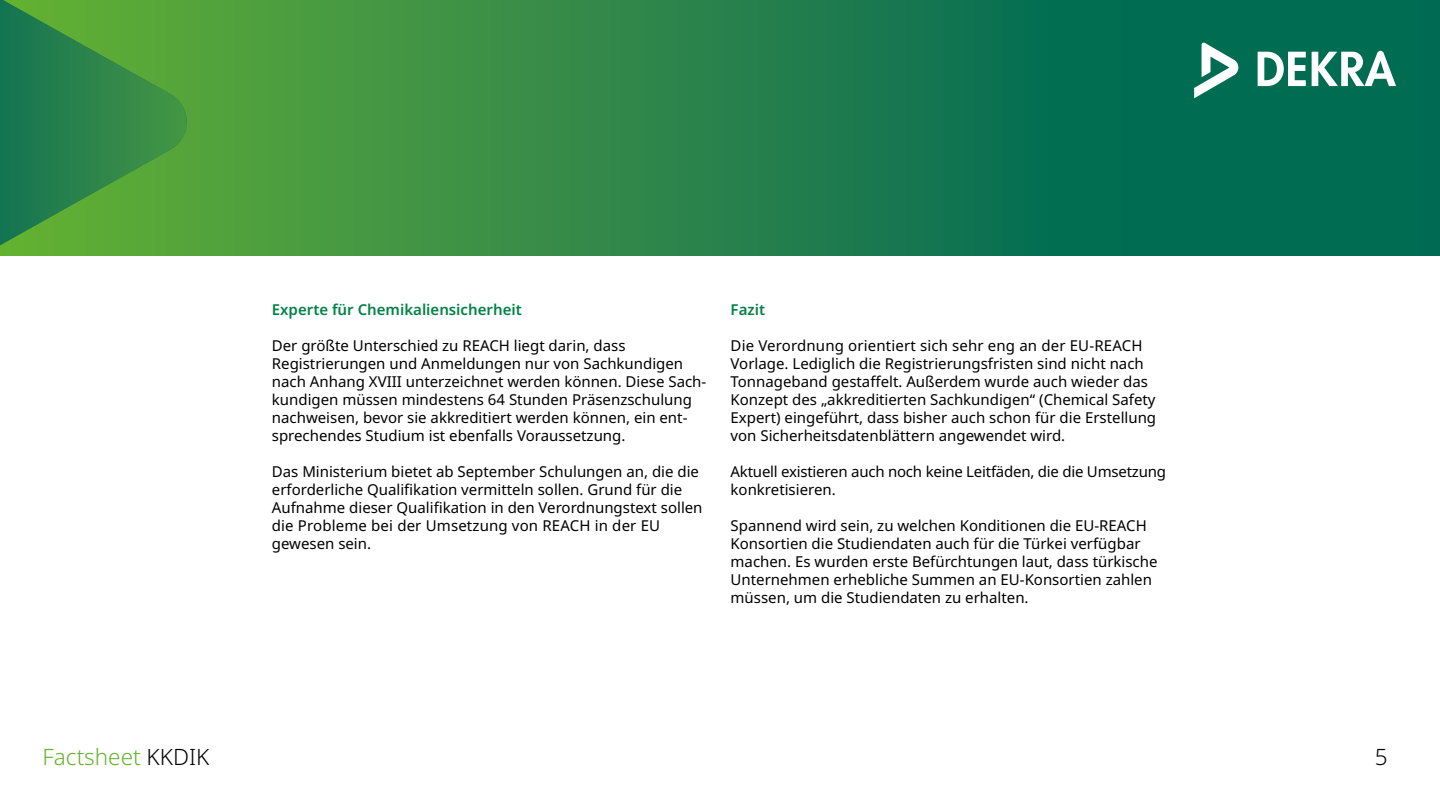
<style>
.page{position:relative;width:1440px;height:810px;background:#fff}
.page>*{position:absolute;margin:0;border:0;box-sizing:border-box;transform-origin:0 0}
.t1{font:300 22.5px "Noto Sans";color:#65b32e}
.t2{font:300 22.5px "Noto Sans";color:#000}
.t3{font:15px/18px "Noto Sans";color:#000}
.t4{font:600 15px "Noto Sans";color:#008246}
.s1{color:#000}
</style>
<div class="page">
<svg style="left:192px;top:0;width:1248px;height:255px"></svg>
<div style="left:0;top:245px;width:192px;height:11px;background:#5cab36"></div>
<svg style="left:0;top:0;width:192px;height:245px"></svg>
<svg style="left:1252px;top:51px;width:144px;height:49px"></svg>
<svg style="left:1194px;top:43px;width:52px;height:57px"></svg>
<p class="t4" style="left:272px;top:301px;width:251px">Experte für Chemikaliensicherheit</p>
<p class="t3" style="left:272px;top:337px;width:436px">Der größte Unterschied zu REACH liegt darin, dass Registrierungen und Anmeldungen nur von Sachkundigen nach Anhang XVIII unterzeichnet werden können. Diese Sach&shy;kundigen müssen mindestens 64 Stunden Präsenzschulung nachweisen, bevor sie akkreditiert werden können, ein ent&shy;sprechendes Studium ist ebenfalls Voraussetzung.</p>
<p class="t3" style="left:272px;top:463px;width:432px">Das Ministerium bietet ab September Schulungen an, die die erforderliche Qualifikation vermitteln sollen. Grund für die Aufnahme dieser Qualifikation in den Verordnungstext sollen die Probleme bei der Umsetzung von REACH in der EU gewesen sein.</p>
<p class="t4" style="left:731px;top:301px;width:36px">Fazit</p>
<p class="t3" style="left:731px;top:337px;width:427px">Die Verordnung orientiert sich sehr eng an der EU-REACH Vorlage. Lediglich die Registrierungsfristen sind nicht nach Tonnageband gestaffelt. Außerdem wurde auch wieder das Konzept des „akkreditierten Sachkundigen“ (Chemical Safety Expert) eingeführt, dass bisher auch schon für die Erstellung von Sicherheitsdatenblättern angewendet wird.</p>
<p class="t3" style="left:731px;top:463px;width:437px">Aktuell existieren auch noch keine Leitfäden, die die Umsetzung konkretisieren.</p>
<p class="t3" style="left:731px;top:517px;width:428px">Spannend wird sein, zu welchen Konditionen die EU-REACH Konsortien die Studiendaten auch fü r die Türkei verfügbar machen. Es wurden erste Befürchtungen laut, dass türkische Unternehmen erhebliche Summen an EU-Konsortien zahlen müssen, um die Studiendaten zu erhalten.</p>
<h1 class="t1" style="left:43px;top:744px;width:168px">Factsheet <span class="s1">KKDIK</span></h1>
<h1 class="t2" style="left:1375px;top:744px;width:14px">5</h1>
</div>
